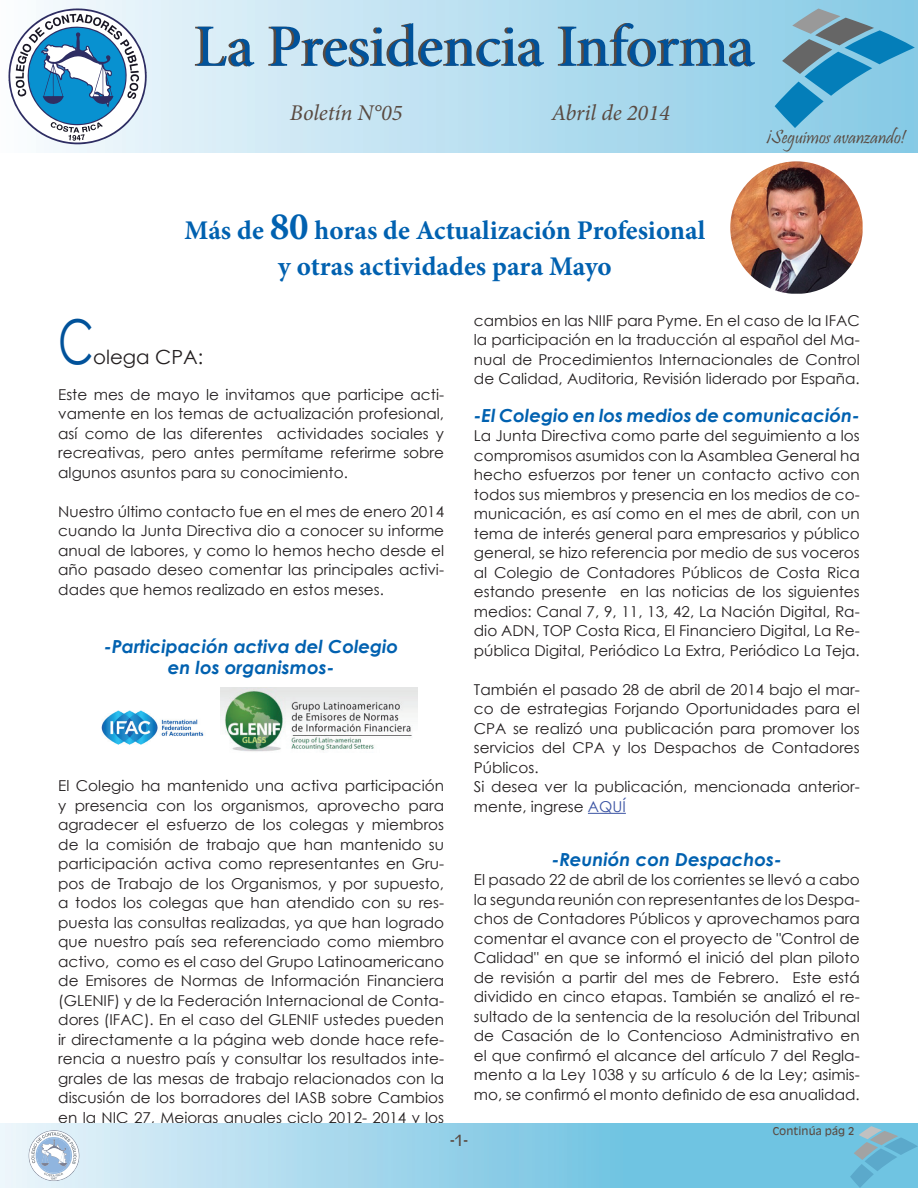
<style>
.page{position:relative;width:918px;height:1188px;background:#fff}
.page>*{position:absolute;margin:0;border:0;box-sizing:border-box;transform-origin:0 0}
.t1{font:61.8px "Century Gothic";color:#01529a;scale:.71 1}
.t2{font:60px "Minion Pro";color:#01529a}
.t3{font:700 27px/36px "Minion Pro";color:#0161b0;text-align:center}
.t4{font:italic 22.5px "Minion Pro";letter-spacing:-.005em;color:#594a41}
.t5{font:19.5px "Pristina";color:#594a41}
.t6{font:19.5px "Century Gothic";color:#231f20}
.t7{font:italic 700 18px/21px "Century Gothic";color:#0161b0;text-align:center}
.t8{font:15px/19.5px "Century Gothic";color:#231f20;text-align:justify}
.t9{font:15px "Antique Olive";color:#594a41}
.t10{font:10.5px "Antique Olive";color:#594a41}
.s1{font-size:39px}
.s2{color:#3a53a3}
</style>
<div class="page">
<hr style="left:588px;top:813px;width:38px;height:1px;background:#3a53a3">
<svg style="left:0;top:1123px;width:918px;height:65px"></svg>
<svg style="left:29px;top:1130px;width:51px;height:52px"></svg>
<svg style="left:850px;top:1126px;width:68px;height:62px"></svg>
<div style="left:0;top:0;width:918px;height:152px;background:linear-gradient(to right,#f6f9fd,#84c9e5)"></div>
<svg style="left:775px;top:9px;width:140px;height:119px"></svg>
<svg style="left:9px;top:9px;width:138px;height:136px"></svg>
<img style="left:730px;top:161px;width:133px;height:133px;border-radius:64px">
<img style="left:101px;top:710px;width:103px;height:35px">
<img style="left:220px;top:687px;width:197px;height:65px">
<h2 class="t2" style="left:195px;top:6px;width:562px">La Presidencia Informa</h2>
<h3 class="t4" style="left:290px;top:97px;width:114px">Boletín N°05</h3>
<h3 class="t4" style="left:552px;top:97px;width:120px">Abril de 2014</h3>
<h3 class="t5" style="left:767px;top:126px;width:141px">¡Seguimos avanzando!</h3>
<h3 class="t3" style="left:185px;top:212px;width:522px">Más de <span class="s1">80</span> horas de Actualización Profesional y otras actividades para Mayo</h3>
<p class="t8" style="left:474px;top:310px;width:387px">cambios en las NIIF para Pyme. En el caso de la IFAC la participación en la traducción al español del Ma&shy;nual de Procedimientos Internacionales de Control de Calidad, Auditoria, Revisión liderado por España.</p>
<p class="t7" style="left:474px;top:404px;width:387px">-El Colegio en los medios de comunicación-</p>
<p class="t8" style="left:474px;top:426px;width:387px">La Junta Directiva como parte del seguimiento a los compromisos asumidos con la Asamblea General ha hecho esfuerzos por tener un contacto activo con todos sus miembros y presencia en los medios de co&shy;municación, es así como en el mes de abril, con un tema de interés general para empresarios y público general, se hizo referencia por medio de sus voceros al Colegio de Contadores Públicos de Costa Rica estando presente en las noticias de los siguientes medios: Canal 7, 9, 11, 13, 42, La Nación Digital, Ra&shy;dio ADN, TOP Costa Rica, El Financiero Digital, La Re&shy;pública Digital, Periódico La Extra, Periódico La Teja.</p>
<p class="t8" style="left:474px;top:679px;width:387px;text-align:left">También el pasado 28 de abril de 2014 bajo el mar&shy;co de estrategias Forjando Oportunidades para el CPA se realizó una publicación para promover los servicios del CPA y los Despachos de Contadores Públicos.<br>Si desea ver la publicación, mencionada anterior&shy;mente, ingrese <span class="s2">AQUÍ</span></p>
<p class="t7" style="left:552px;top:848px;width:232px">-Reunión con Despachos-</p>
<p class="t8" style="left:474px;top:870px;width:387px">El pasado 22 de abril de los corrientes se llevó a cabo la segunda reunión con representantes de los Despa&shy;chos de Contadores Públicos y aprovechamos para comentar el avance con el proyecto de "Control de Calidad" en que se informó el inició del plan piloto de revisión a partir del mes de Febrero. Este está dividido en cinco etapas. También se analizó el re&shy;sultado de la sentencia de la resolución del Tribunal de Casación de lo Contencioso Administrativo en el que confirmó el alcance del artículo 7 del Regla&shy;mento a la Ley 1038 y su artículo 6 de la Ley; asimis&shy;mo, se confirmó el monto definido de esa anualidad.</p>
<h1 class="t1" style="left:58px;top:298px;width:52px">C</h1>
<h3 class="t6" style="left:93px;top:343px;width:112px">olega CPA:</h3>
<p class="t8" style="left:58px;top:384px;width:387px">Este mes de mayo le invitamos que participe acti&shy;vamente en los temas de actualización profesional, así como de las diferentes actividades sociales y recreativas, pero antes permítame referirme sobre algunos asuntos para su conocimiento.</p>
<p class="t8" style="left:58px;top:501px;width:387px">Nuestro último contacto fue en el mes de enero 2014 cuando la Junta Directiva dio a conocer su informe anual de labores, y como lo hemos hecho desde el año pasado deseo comentar las principales activi&shy;dades que hemos realizado en estos meses.</p>
<p class="t7" style="left:104px;top:635px;width:296px">-Participación activa del Colegio en los organismos-</p>
<p class="t8" style="left:58px;top:776px;width:387px">El Colegio ha mantenido una activa participación y presencia con los organismos, aprovecho para agradecer el esfuerzo de los colegas y miembros de la comisión de trabajo que han mantenido su participación activa como representantes en Gru&shy;pos de Trabajo de los Organismos, y por supuesto, a todos los colegas que han atendido con su res&shy;puesta las consultas realizadas, ya que han logrado que nuestro país sea referenciado como miembro activo, como es el caso del Grupo Latinoamericano de Emisores de Normas de Información Financiera (GLENIF) y de la Federación Internacional de Conta&shy;dores (IFAC). En el caso del GLENIF ustedes pueden ir directamente a la página web donde hace refe&shy;rencia a nuestro país y consultar los resultados inte&shy;grales de las mesas de trabajo relacionados con la discusión de los borradores del IASB sobre Cambios en la NIC 27, Mejoras anuales ciclo 2012- 2014 y los</p>
<p class="t10" style="left:773px;top:1124px;width:83px">CONTINÚA PÁG 2</p>
<p class="t9" style="left:450px;top:1131px;width:19px">-1-</p>
</div>
